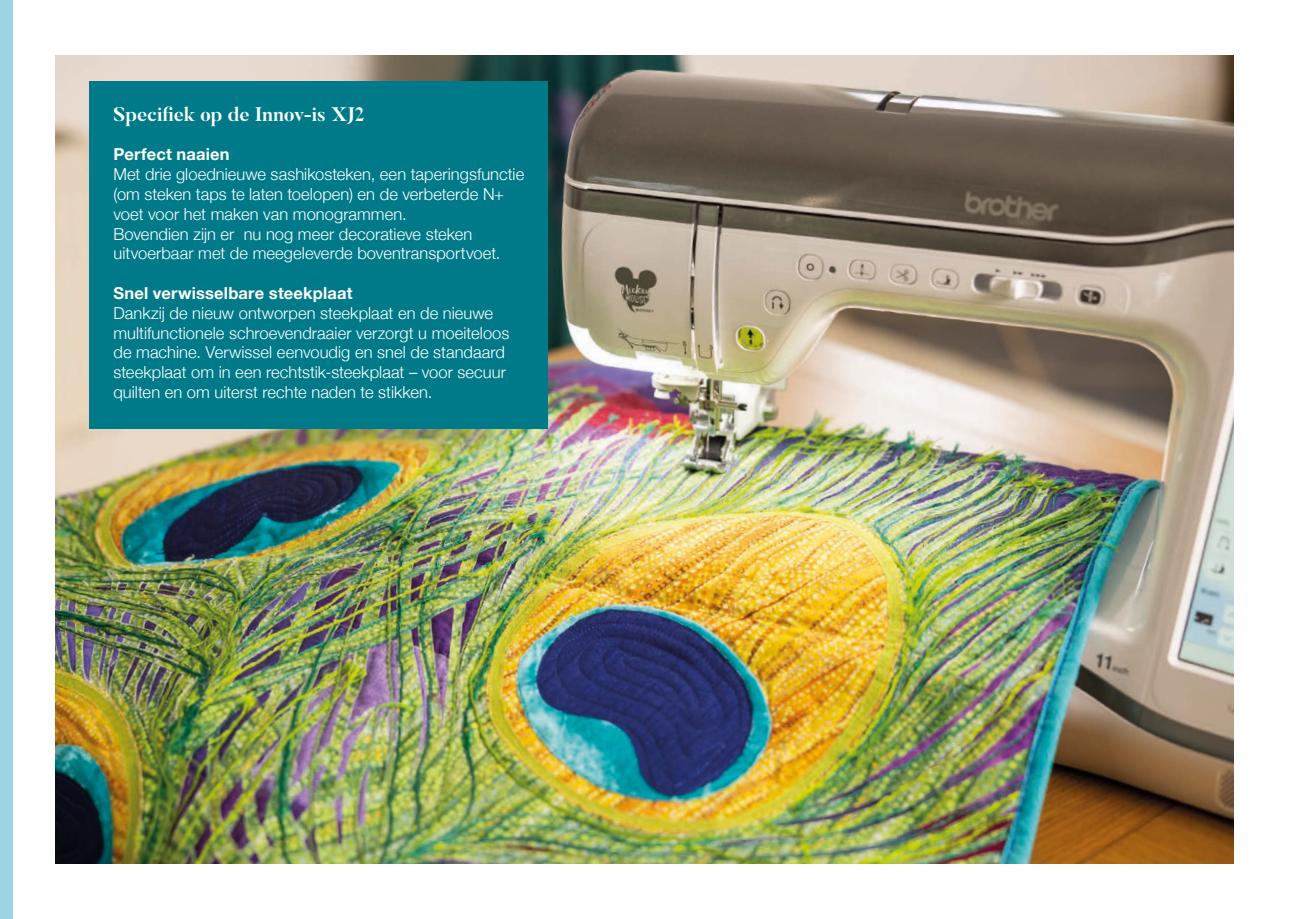
<style>
.page{position:relative;width:1289px;height:919px;background:#fff}
.page>*{position:absolute;margin:0;border:0;box-sizing:border-box;transform-origin:0 0}
.t1{font:700 19.5px "Butler";letter-spacing:-.005em;color:#fff}
.t2{font:300 16.5px/19.8px "Helvetica Neue";letter-spacing:.005em;color:#fff}
.t3{font:700 16.5px "Helvetica Neue";letter-spacing:.01em;color:#fff}
</style>
<div class="page">
<img style="left:55px;top:55px;width:1178px;height:808px">
<div style="left:0;top:0;width:13px;height:918px;background:#9cd5e1"></div>
<div style="left:89px;top:81px;width:459px;height:347px;background:#007a88"></div>
<p class="t1" style="left:113px;top:101px;width:252px">Specifiek op de Innov-is XJ2</p>
<p class="t3" style="left:113px;top:141px;width:118px">Perfect naaien</p>
<p class="t2" style="left:113px;top:163px;width:412px">Met drie gloednieuwe sashikosteken, een taperingsfunctie (om steken taps te laten toelopen) en de verbeterde N+ voet voor het maken van monogrammen.<br>Bovendien zijn er nu nog meer decoratieve steken uitvoerbaar met de meegeleverde boventransportvoet.</p>
<p class="t3" style="left:113px;top:280px;width:241px">Snel verwisselbare steekplaat</p>
<p class="t2" style="left:113px;top:302px;width:397px">Dankzij de nieuw ontworpen steekplaat en de nieuwe multifunctionele schroevendraaier verzorgt u moeiteloos de machine. Verwissel eenvoudig en snel de standaard steekplaat om in een rechtstik-steekplaat – voor secuur quilten en om uiterst rechte naden te stikken.</p>
</div>
